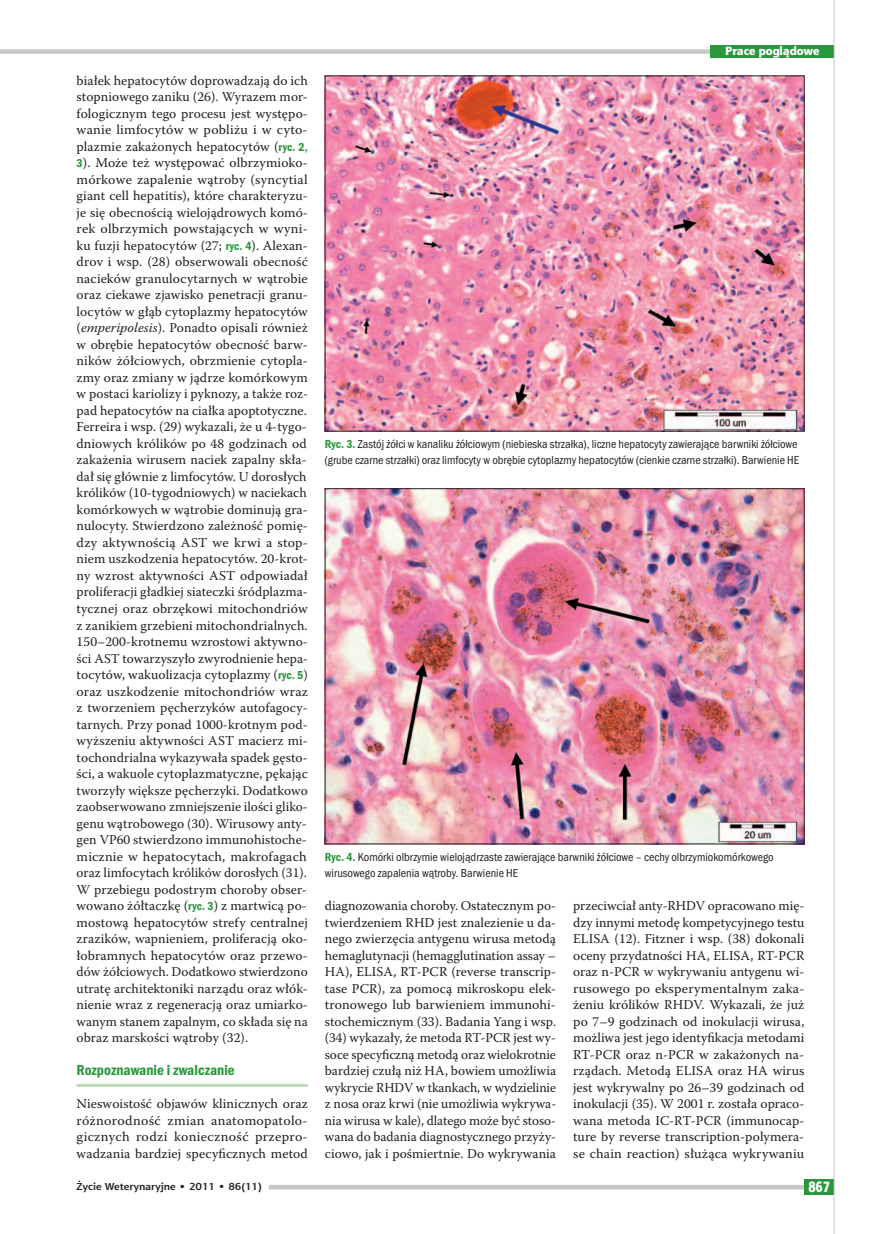
<style>
.page{position:relative;width:881px;height:1234px;background:#fff}
.page>*{position:absolute;margin:0;border:0;box-sizing:border-box;transform-origin:0 0}
.t1{font:15px "Franklin Got Itc TOT Dem Con";color:#2a973d}
.t2{font:15px "Aerton Cnd EFN Black";color:#fff}
.t3{font:13.5px/16.5px "Warnock Pro";letter-spacing:.005em;color:#231f20;text-align:justify}
.t4{font:12px/16.5px "Franklin Got Itc TOT Boo Con";color:#231f20}
.t5{font:12px "Aerton EFN Black";color:#fff}
.t6{font:700 10.2px "Aerton EFN";color:#231f20;scale:1.11 1}
.s1{font-family:"Franklin Got Itc TOT Dem Con";font-size:12px;color:#2a973d}
.s2{font-style:italic}
.s3{font-family:"Franklin Got Itc TOT Dem Con";color:#2a973d}
</style>
<div class="page">
<hr style="left:77px;top:1083px;width:231px;height:3px;background:#bdd8b7">
<img style="left:327px;top:78px;width:475px;height:351px">
<img style="left:327px;top:490px;width:475px;height:352px">
<div style="left:0;top:49px;width:833px;height:5px;background:#c7c8ca"></div>
<div style="left:710px;top:45px;width:123px;height:13px;background:#2a973d"></div>
<div style="left:268px;top:1184px;width:565px;height:5px;background:#c7c8ca"></div>
<div style="left:804px;top:1178px;width:29px;height:15px;background:#2a973d"></div>
<hr style="left:833px;top:0;width:1px;height:1233px;background:#c7c8ca">
<p class="t3" style="left:77px;top:72px;width:233px">białek hepatocytów doprowadzają do ich stopniowego zaniku (26). Wyrazem mor&shy;fologicznym tego procesu jest występo&shy;wanie limfocytów w pobliżu i w cyto&shy;plazmie zakażonych hepatocytów (<span class="s1">ryc. 2, 3</span>). Może też występować olbrzymioko&shy;mórkowe zapalenie wątroby (syncytial giant cell hepatitis), które charakteryzu&shy;je się obecnością wielojądrowych komó&shy;rek olbrzymich powstających w wyni&shy;ku fuzji hepatocytów (27; <span class="s1">ryc. 4</span>). Alexan&shy;drov i wsp. (28) obserwowali obecność nacieków granulocytarnych w wątrobie oraz ciekawe zjawisko penetracji granu&shy;locytów w głąb cytoplazmy hepatocytów (<span class="s2">emperipolesis</span>). Ponadto opisali również w obrębie hepatocytów obecność barw&shy;ników żółciowych, obrzmienie cytopla&shy;zmy oraz zmiany w jądrze komórkowym w postaci kariolizy i pyknozy, a także roz&shy;pad hepatocytów na ciałka apoptotyczne.<br>Ferreira i wsp. (29) wykazali, że u 4-tygo&shy;dniowych królików po 48 godzinach od zakażenia wirusem naciek zapalny skła&shy;dał się głównie z limfocytów. U dorosłych królików (10-tygodniowych) w naciekach komórkowych w wątrobie dominują gra&shy;nulocyty. Stwierdzono zależność pomię&shy;dzy aktywnością AST we krwi a stop&shy;niem uszkodzenia hepatocytów. 20-krot&shy;ny wzrost aktywności AST odpowiadał proliferacji gładkiej siateczki śródplazma&shy;tycznej oraz obrzękowi mitochondriów z zanikiem grzebieni mitochondrialnych.<br>150–200-krotnemu wzrostowi aktywno&shy;ści AST towarzyszyło zwyrodnienie hepa&shy;tocytów, wakuolizacja cytoplazmy (<span class="s1">ryc. 5</span>) oraz uszkodzenie mitochondriów wraz z tworzeniem pęcherzyków autofagocy&shy;tarnych. Przy ponad 1000-krotnym pod&shy;wyższeniu aktywności AST macierz mi&shy;tochondrialna wykazywała spadek gęsto&shy;ści, a wakuole cytoplazmatyczne, pękając tworzyły większe pęcherzyki. Dodatkowo zaobserwowano zmniejszenie ilości gliko&shy;genu wątrobowego (30). Wirusowy anty&shy;gen VP60 stwierdzono immunohistoche&shy;micznie w hepatocytach, makrofagach oraz limfocytach królików dorosłych (31).<br>W przebiegu podostrym choroby obser&shy;wowano żółtaczkę (<span class="s1">ryc. 3</span>) z martwicą po&shy;mostową hepatocytów strefy centralnej zrazików, wapnieniem, proliferacją oko&shy;łobramnych hepatocytów oraz przewo&shy;dów żółciowych. Dodatkowo stwierdzono utratę architektoniki narządu oraz włók&shy;nienie wraz z regeneracją oraz umiarko&shy;wanym stanem zapalnym, co składa się na obraz marskości wątroby (32).</p>
<p class="t1" style="left:77px;top:1061px;width:160px">Rozpoznawanie i zwalczanie</p>
<p class="t3" style="left:77px;top:1095px;width:233px">Nieswoistość objawów klinicznych oraz różnorodność zmian anatomopatolo&shy;gicznych rodzi konieczność przepro&shy;wadzania bardziej specyficznych metod</p>
<p class="t5" style="left:725px;top:43px;width:96px">Prace poglądowe</p>
<p class="t4" style="left:325px;top:435px;width:476px"><span class="s3">Ryc. 3.</span> Zastój żółci w kanaliku żółciowym (niebieska strzałka), liczne hepatocyty zawierające barwniki żółciowe (grube czarne strzałki) oraz limfocyty w obrębie cytoplazmy hepatocytów (cienkie czarne strzałki). Barwienie HE</p>
<p class="t4" style="left:325px;top:848px;width:450px"><span class="s3">Ryc. 4.</span> Komórki olbrzymie wielojądrzaste zawierające barwniki żółciowe – cechy olbrzymiokomórkowego wirusowego zapalenia wątroby. Barwienie HE</p>
<p class="t3" style="left:325px;top:897px;width:233px">diagnozowania choroby. Ostatecznym po&shy;twierdzeniem RHD jest znalezienie u da&shy;nego zwierzęcia antygenu wirusa metodą hemaglutynacji (hemagglutination assay – HA), ELISA, RT-PCR (reverse transcrip&shy;tase PCR), za pomocą mikroskopu elek&shy;tronowego lub barwieniem immunohi&shy;stochemicznym (33). Badania Yang i wsp. (34) wykazały, że metoda RT-PCR jest wy&shy;soce specyficzną metodą oraz wielokrotnie bardziej czułą niż HA, bowiem umożliwia wykrycie RHDV w tkankach, w wydzielinie z nosa oraz krwi (nie umożliwia wykrywa&shy;nia wirusa w kale), dlatego może być stoso&shy;wana do badania diagnostycznego przyży&shy;ciowo, jak i pośmiertnie. Do wykrywania</p>
<p class="t3" style="left:573px;top:897px;width:233px">przeciwciał anty-RHDV opracowano mię&shy;dzy innymi metodę kompetycyjnego testu ELISA (12). Fitzner i wsp. (38) dokonali oceny przydatności HA, ELISA, RT-PCR oraz n-PCR w wykrywaniu antygenu wi&shy;rusowego po eksperymentalnym zaka&shy;żeniu królików RHDV. Wykazali, że już po 7–9 godzinach od inokulacji wirusa, możliwa jest jego identyfikacja metodami RT-PCR oraz n-PCR w zakażonych na&shy;rządach. Metodą ELISA oraz HA wirus jest wykrywalny po 26–39 godzinach od inokulacji (35). W 2001 r. została opraco&shy;wana metoda IC-RT-PCR (immunocap&shy;ture by reverse transcription-polymera&shy;se chain reaction) służąca wykrywaniu</p>
<p class="t6" style="left:77px;top:1180px;width:168px">Życie Weterynaryjne • 2011 • 86(11)</p>
<p class="t2" style="left:808px;top:1177px;width:23px">867</p>
</div>
